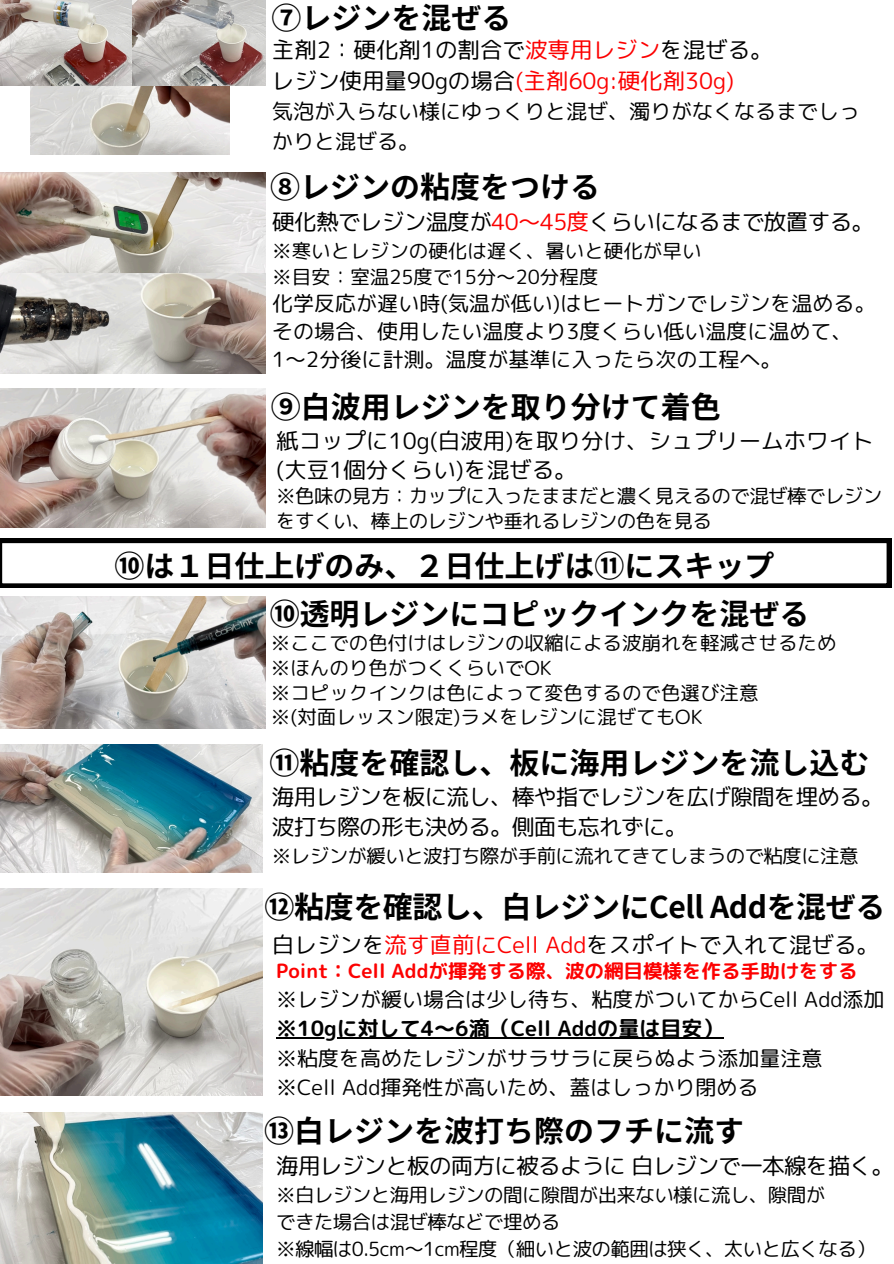
<style>
.page{position:relative;width:894px;height:1264px;background:#fff}
.page>*{position:absolute;margin:0;border:0;box-sizing:border-box;transform-origin:0 0}
.t1{font:700 30px "Noto Sans JP";color:#000}
.t2{font:22.5px/31.5px "rounded mplus 1 p regular";color:#000}
.t3{font:22.5px/30.3px "rounded mplus 1 p regular";letter-spacing:-.03em;color:#000}
.t4{font:22.5px "rounded mplus 1 p regular";letter-spacing:-.025em;color:#000}
.t5{font:21px/28.2px "rounded mplus 1 p regular";color:#000}
.t6{font:21px "rounded mplus 1 p bold";color:#000}
.t7{font:19.5px/24.8px "rounded mplus 1 p regular";letter-spacing:-.03em;color:#000}
.t8{font:19.5px/24.8px "rounded mplus 1 p regular";color:#000}
.t9{font:19.5px "rounded mplus 1 p bold";color:#fc0101}
.s1{color:#fc0101}
</style>
<div class="page">
<img style="left:0;top:1112px;width:262px;height:151px">
<img style="left:0;top:744px;width:262px;height:128px">
<img style="left:31px;top:85px;width:198px;height:70px">
<img style="left:0;top:0;width:265px;height:85px">
<img style="left:0;top:597px;width:265px;height:131px">
<img style="left:0;top:388px;width:266px;height:139px">
<img style="left:0;top:273px;width:265px;height:100px">
<img style="left:0;top:173px;width:266px;height:100px">
<img style="left:0;top:888px;width:262px;height:207px">
<hr style="left:276px;top:1037px;width:447px;height:1px;background:#000">
<svg style="left:0;top:538px;width:890px;height:50px"></svg>
<p class="t1" style="left:271px;top:-6px;width:241px">⑦レジンを混ぜる</p>
<h1 class="t2" style="left:272px;top:33px;width:502px">主剤2：硬化剤1の割合で<span class="s1">波専用レジン</span>を混ぜる。レジン使用量90gの場合<span class="s1">(主剤60g:硬化剤30g)</span></h1>
<h1 class="t5" style="left:272px;top:97px;width:589px;line-height:29.2px">気泡が入らない様にゆっくりと混ぜ、濁りがなくなるまでしっかりと混ぜる。</h1>
<h3 class="t1" style="left:270px;top:163px;width:331px">⑧レジンの粘度をつける</h3>
<h1 class="t4" style="left:272px;top:205px;width:603px">硬化熱でレジン温度が<span class="s1">40～45度</span>くらいになるまで放置する。</h1>
<h1 class="t8" style="left:272px;top:237px;width:430px;line-height:25.8px">※寒いとレジンの硬化は遅く、暑いと硬化が早い※目安：室温25度で15分～20分程度</h1>
<h1 class="t5" style="left:272px;top:288px;width:604px">化学反応が遅い時(気温が低い)はヒートガンでレジンを温める。その場合、使用したい温度より3度くらい低い温度に温めて、<br>1～2分後に計測。温度が基準に入ったら次の工程へ。</h1>
<h3 class="t1" style="left:271px;top:383px;width:449px">⑨白波用レジンを取り分けて着色</h3>
<p class="t2" style="left:276px;top:427px;width:599px;line-height:28.2px">紙コップに10g(白波用)を取り分け、シュプリームホワイト(大豆1個分くらい)を混ぜる。</p>
<p class="t7" style="left:276px;top:483px;width:607px">※色味の見方：カップに入ったままだと濃く見えるので混ぜ棒でレジンをすくい、棒上のレジンや垂れるレジンの色を見る</p>
<h3 class="t1" style="left:114px;top:542px;width:661px">⑩は１日仕上げのみ、２日仕上げは⑪にスキップ</h3>
<p class="t1" style="left:269px;top:590px;width:541px">⑩透明レジンにコピックインクを混ぜる</p>
<p class="t8" style="left:271px;top:630px;width:567px">※ここでの色付けはレジンの収縮による波崩れを軽減させるため※ほんのり色がつくくらいでOK<br>※コピックインクは色によって変色するので色選び注意<br>※(対面レッスン限定)ラメをレジンに混ぜてもOK</p>
<p class="t1" style="left:269px;top:739px;width:601px">⑪粘度を確認し、板に海用レジンを流し込む</p>
<p class="t3" style="left:272px;top:781px;width:613px">海用レジンを板に流し、棒や指でレジンを広げ隙間を埋める。波打ち際の形も決める。側面も忘れずに。</p>
<p class="t7" style="left:272px;top:843px;width:588px">※レジンが緩いと波打ち際が手前に流れてきてしまうので粘度に注意</p>
<p class="t1" style="left:264px;top:883px;width:622px">⑫粘度を確認し、白レジンにCell Addを混ぜる</p>
<h1 class="t2" style="left:272px;top:928px;width:608px">白レジンを<span class="s1">流す直前にCell Add</span>をスポイトで入れて混ぜる。</h1>
<p class="t9" style="left:276px;top:956px;width:582px">Point：Cell Addが揮発する際、波の網目模様を作る手助けをする</p>
<h1 class="t5" style="left:276px;top:985px;width:609px">※レジンが緩い場合は少し待ち、粘度がついてからCell Add添加</h1>
<p class="t6" style="left:276px;top:1013px;width:448px">※10gに対して4～6滴（Cell Addの量は目安）</p>
<p class="t5" style="left:276px;top:1043px;width:547px">※粘度を高めたレジンがサラサラに戻らぬよう添加量注意</p>
<h1 class="t5" style="left:276px;top:1072px;width:483px">※Cell Add揮発性が高いため、蓋はしっかり閉める</h1>
<h4 class="t1" style="left:264px;top:1106px;width:481px">⑬白レジンを波打ち際のフチに流す</h4>
<p class="t3" style="left:276px;top:1149px;width:619px">海用レジンと板の両方に被るように白レジンで一本線を描く。</p>
<h1 class="t7" style="left:276px;top:1181px;width:550px">※白レジンと海用レジンの間に隙間が出来ない様に流し、隙間が</h1>
<h4 class="t7" style="left:276px;top:1208px;width:285px">できた場合は混ぜ棒などで埋める</h4>
<h2 class="t7" style="left:276px;top:1235px;width:601px">※線幅は0.5cm～1cm程度（細いと波の範囲は狭く、太いと広くなる）</h2>
</div>
